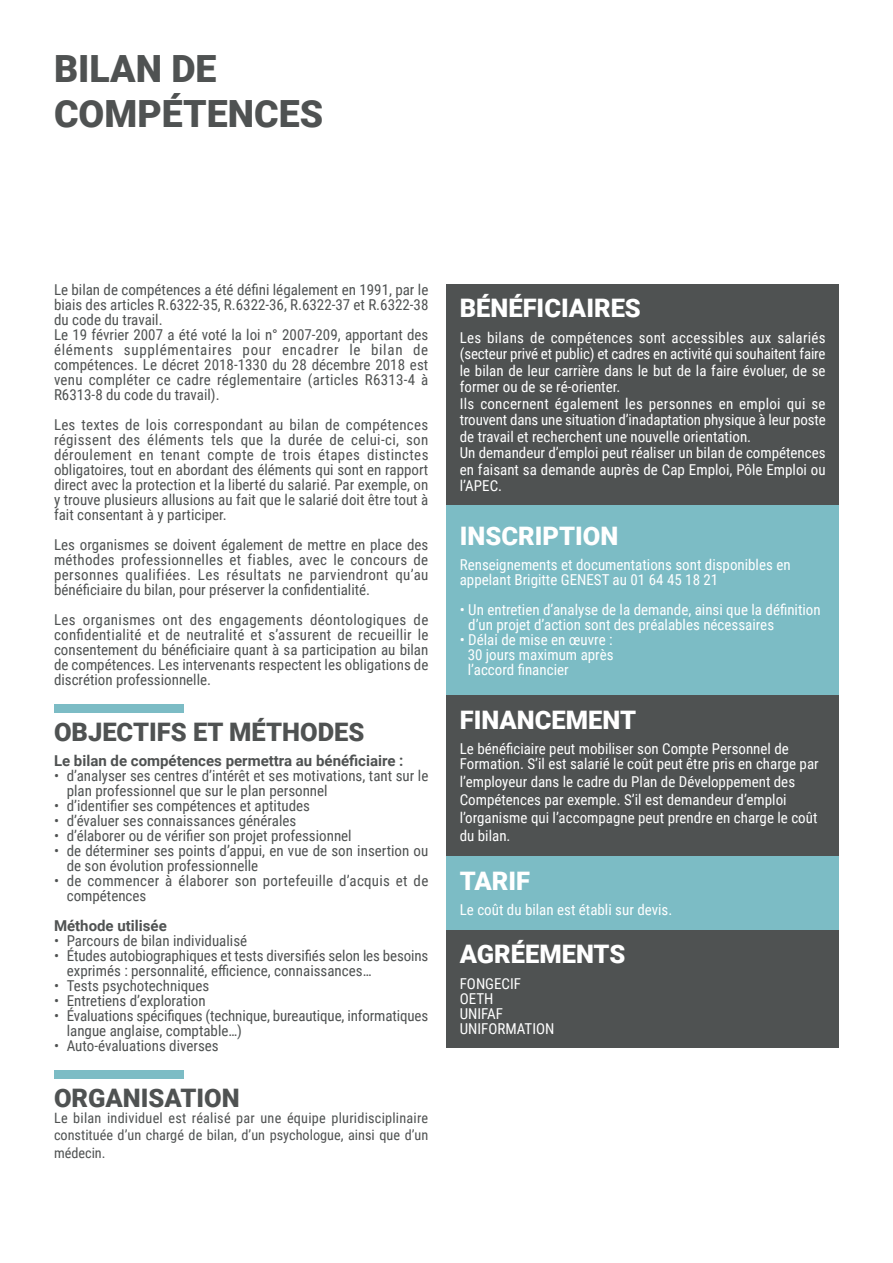
<style>
.page{position:relative;width:893px;height:1263px;background:#fff}
.page>*{position:absolute;margin:0;border:0;box-sizing:border-box;transform-origin:0 0}
.t1{font:900 37.5px/45px "Roboto";color:#4f5252}
.t2{font:900 25.5px "Roboto";color:#fff}
.t3{font:900 25.5px "Roboto";color:#4f5252}
.t4{font:15px/15px "Roboto Condensed";color:#4f5252;text-align:justify}
.t5{font:15px/16.5px "Roboto Condensed";color:#fff}
.t6{font:700 15px "Roboto";color:#4f5252}
.t7{font:14.25px/16.5px "Roboto Condensed";letter-spacing:.01em;color:#4f5252}
</style>
<div class="page">
<div style="left:446px;top:284px;width:393px;height:222px;background:#4f5252"></div>
<div style="left:446px;top:695px;width:393px;height:161px;background:#4f5252"></div>
<div style="left:446px;top:506px;width:393px;height:189px;background:#7cbcc5"></div>
<div style="left:54px;top:704px;width:129px;height:9px;background:#7cbcc5"></div>
<div style="left:446px;top:856px;width:393px;height:74px;background:#7cbcc5"></div>
<div style="left:446px;top:930px;width:393px;height:118px;background:#4f5252"></div>
<div style="left:54px;top:1070px;width:129px;height:9px;background:#7cbcc5"></div>
<p class="t1" style="left:54px;top:45px;width:271px">BILAN DE<br>COMPÉTENCES</p>
<p class="t4" style="left:54px;top:282px;width:376px">Le bilan de compétences a été défini légalement en 1991, par le biais des articles R.6322-35, R.6322-36, R.6322-37 et R.6322-38 du code du travail.</p>
<p class="t4" style="left:54px;top:327px;width:376px">Le 19 février 2007 a été voté la loi n° 2007-209, apportant des éléments supplémentaires pour encadrer le bilan de compétences. Le décret 2018-1330 du 28 décembre 2018 est venu compléter ce cadre réglementaire (articles R6313-4 à R6313-8 du code du travail).</p>
<p class="t4" style="left:54px;top:417px;width:376px">Les textes de lois correspondant au bilan de compétences régissent des éléments tels que la durée de celui-ci, son déroulement en tenant compte de trois étapes distinctes obligatoires, tout en abordant des éléments qui sont en rapport direct avec la protection et la liberté du salarié. Par exemple, on y trouve plusieurs allusions au fait que le salarié doit être tout à fait consentant à y participer.</p>
<p class="t4" style="left:54px;top:537px;width:376px">Les organismes se doivent également de mettre en place des méthodes professionnelles et fiables, avec le concours de personnes qualifiées. Les résultats ne parviendront qu’au bénéficiaire du bilan, pour préserver la confidentialité.</p>
<p class="t4" style="left:54px;top:612px;width:376px">Les organismes ont des engagements déontologiques de confidentialité et de neutralité et s’assurent de recueillir le consentement du bénéficiaire quant à sa participation au bilan de compétences. Les intervenants respectent les obligations de discrétion professionnelle.</p>
<p class="t3" style="left:54px;top:714px;width:312px">OBJECTIFS ET MÉTHODES</p>
<p class="t6" style="left:54px;top:750px;width:351px">Le bilan de compétences permettra au bénéficiaire :</p>
<p class="t4" style="left:67px;top:768px;width:363px;text-indent:-13px">• d’analyser ses centres d’intérêt et ses motivations, tant sur le plan professionnel que sur le plan personnel</p>
<p class="t4" style="left:54px;top:798px;width:257px">• d’identifier ses compétences et aptitudes</p>
<p class="t4" style="left:54px;top:813px;width:244px">• d’évaluer ses connaissances générales</p>
<p class="t4" style="left:54px;top:828px;width:299px">• d’élaborer ou de vérifier son projet professionnel</p>
<p class="t4" style="left:67px;top:843px;width:363px;text-indent:-13px">• de déterminer ses points d’appui, en vue de son insertion ou de son évolution professionnelle</p>
<p class="t4" style="left:67px;top:873px;width:363px;text-indent:-13px">• de commencer à élaborer son portefeuille d’acquis et de compétences</p>
<p class="t6" style="left:54px;top:915px;width:114px">Méthode utilisée</p>
<p class="t4" style="left:54px;top:933px;width:195px">• Parcours de bilan individualisé</p>
<p class="t4" style="left:67px;top:948px;width:363px;text-indent:-13px">• Études autobiographiques et tests diversifiés selon les besoins exprimés : personnalité, efficience, connaissances…</p>
<p class="t4" style="left:54px;top:978px;width:157px">• Tests psychotechniques</p>
<p class="t4" style="left:54px;top:993px;width:153px">• Entretiens d’exploration</p>
<p class="t4" style="left:67px;top:1008px;width:363px;text-indent:-13px">• Évaluations spécifiques (technique, bureautique, informatiques langue anglaise, comptable…)</p>
<p class="t4" style="left:54px;top:1038px;width:166px">• Auto-évaluations diverses</p>
<p class="t3" style="left:54px;top:1080px;width:187px">ORGANISATION</p>
<p class="t7" style="left:54px;top:1109px;width:376px">Le bilan individuel est réalisé par une équipe pluridisciplinaire constituée d’un chargé de bilan, d’un psychologue, ainsi que d’un</p>
<p class="t7" style="left:54px;top:1144px;width:53px">médecin.</p>
<p class="t2" style="left:460px;top:290px;width:183px">BÉNÉFICIAIRES</p>
<p class="t5" style="left:460px;top:329px;width:367px;text-align:justify">Les bilans de compétences sont accessibles aux salariés (secteur privé et public) et cadres en activité qui souhaitent faire le bilan de leur carrière dans le but de la faire évoluer, de se former ou de se ré-orienter.</p>
<p class="t5" style="left:460px;top:395px;width:367px;text-align:justify">Ils concernent également les personnes en emploi qui se trouvent dans une situation d’inadaptation physique à leur poste de travail et recherchent une nouvelle orientation.</p>
<p class="t5" style="left:460px;top:444px;width:367px;text-align:justify">Un demandeur d’emploi peut réaliser un bilan de compétences en faisant sa demande auprès de Cap Emploi, Pôle Emploi ou l’APEC.</p>
<p class="t2" style="left:460px;top:518px;width:160px">INSCRIPTION</p>
<p class="t5" style="left:460px;top:557px;width:332px;line-height:15px">Renseignements et documentations sont disponibles en appelant Brigitte GENEST au 01 64 45 18 21</p>
<p class="t5" style="left:468px;top:602px;width:354px;line-height:15px;text-indent:-8px">• Un entretien d’analyse de la demande, ainsi que la définition d’un projet d’action sont des préalables nécessaires</p>
<p class="t5" style="left:460px;top:631px;width:154px">• Délai de mise en œuvre :</p>
<p class="t5" style="left:468px;top:646px;width:147px">30 jours maximum après</p>
<p class="t5" style="left:468px;top:661px;width:102px">l’accord financier</p>
<p class="t2" style="left:460px;top:702px;width:178px">FINANCEMENT</p>
<p class="t5" style="left:460px;top:741px;width:360px;line-height:15px">Le bénéficiaire peut mobiliser son Compte Personnel de<br>Formation. S’il est salarié le coût peut être pris en charge par</p>
<p class="t5" style="left:460px;top:772px;width:359px;line-height:18px">l’employeur dans le cadre du Plan de Développement des Compétences par exemple. S’il est demandeur d’emploi l’organisme qui l’accompagne peut prendre en charge le coût du bilan.</p>
<p class="t2" style="left:460px;top:863px;width:72px">TARIF</p>
<p class="t5" style="left:460px;top:901px;width:214px">Le coût du bilan est établi sur devis.</p>
<p class="t2" style="left:460px;top:936px;width:167px">AGRÉEMENTS</p>
<p class="t5" style="left:460px;top:975px;width:63px">FONGECIF</p>
<p class="t5" style="left:460px;top:990px;width:35px">OETH</p>
<p class="t5" style="left:460px;top:1005px;width:45px">UNIFAF</p>
<p class="t5" style="left:460px;top:1020px;width:96px">UNIFORMATION</p>
</div>
